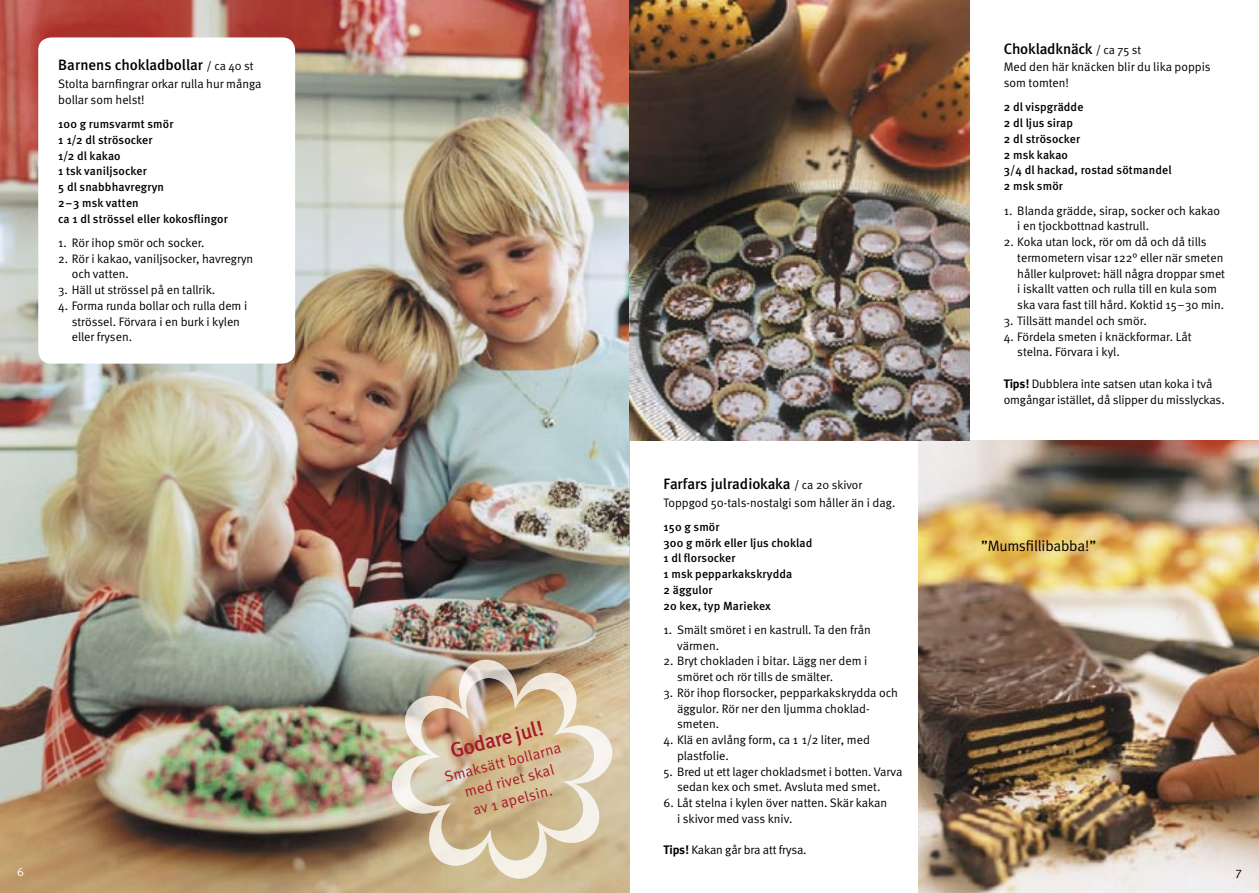
<style>
.page{position:relative;width:1259px;height:893px;background:#fff}
.page>*{position:absolute;margin:0;border:0;box-sizing:border-box;transform-origin:0 0}
.t1{font:500 21px "Meta";color:#a8172b}
.t2{font:500 15px "Meta";letter-spacing:-.005em;color:#000}
.t3{font:15px/19.5px "Meta Normal";color:#a8172b;text-align:center}
.t4{font:15px "Meta Normal";letter-spacing:-.015em;color:#000}
.t5{font:12.3px/15.8px "Meta Normal";color:#000}
.t6{font:12.3px "Meta Normal";color:#fff}
.t7{font:500 11.85px/15.8px "Meta";letter-spacing:.015em;color:#000}
.s1{font-family:"Meta Normal";font-weight:400;font-size:12px}
.s2{font-family:"Meta";font-weight:700}
</style>
<div class="page">
<img style="left:918px;top:440px;width:341px;height:453px">
<img style="left:0;top:0;width:629px;height:893px">
<img style="left:629px;top:0;width:340px;height:440px">
<div style="left:38px;top:37px;width:257px;height:327px;background:#fff;border-radius:13px"></div>
<img style="left:389px;top:660px;width:226px;height:219px">
<p class="t2" style="left:58px;top:56px;width:197px">Barnens chokladbollar <span class="s1">/ ca 40 st</span></p>
<p class="t5" style="left:58px;top:76px;width:205px">Stolta barnfingrar orkar rulla hur många bollar som helst!</p>
<p class="t7" style="left:58px;top:116px;width:171px">100 g rumsvarmt smör<br>1 1/2 dl strösocker<br>1/2 dl kakao<br>1 tsk vaniljsocker<br>5 dl snabbhavregryn<br>2–3 msk vatten<br>ca 1 dl strössel eller kokosflingor</p>
<p class="t5" style="left:58px;top:235px;width:148px">1. Rör ihop smör och socker.</p>
<p class="t5" style="left:72px;top:250px;width:183px;text-indent:-14px">2. Rör i kakao, vaniljsocker, havregryn och vatten.</p>
<p class="t5" style="left:58px;top:282px;width:158px">3. Häll ut strössel på en tallrik.</p>
<p class="t5" style="left:72px;top:298px;width:177px;text-indent:-14px">4. Forma runda bollar och rulla dem i strössel. Förvara i en burk i kylen eller frysen.</p>
<p class="t6" style="left:17px;top:864px;width:8px">6</p>
<h1 class="t1" style="left:447px;top:739px;width:97px;rotate:-14deg">Godare jul!</h1>
<p class="t3" style="left:442px;top:767px;width:121px;rotate:-14deg">Smaksätt bollarna med rivet skal<br>av 1 apelsin.</p>
<p class="t2" style="left:663px;top:475px;width:200px">Farfars julradiokaka <span class="s1">/ ca 20 skivor</span></p>
<p class="t5" style="left:663px;top:494px;width:233px">Toppgod 50-tals-nostalgi som håller än i dag.</p>
<p class="t7" style="left:663px;top:519px;width:150px">150 g smör<br>300 g mörk eller ljus choklad<br>1 dl florsocker<br>1 msk pepparkakskrydda<br>2 äggulor<br>20 kex, typ Mariekex</p>
<p class="t5" style="left:677px;top:621px;width:195px;text-indent:-14px">1. Smält smöret i en kastrull. Ta den från värmen.</p>
<p class="t5" style="left:677px;top:653px;width:192px;text-indent:-14px">2. Bryt chokladen i bitar. Lägg ner dem i smöret och rör tills de smälter.</p>
<p class="t5" style="left:677px;top:684px;width:222px;text-indent:-14px">3. Rör ihop florsocker, pepparkakskrydda och äggulor. Rör ner den ljumma choklad&shy;smeten.</p>
<p class="t5" style="left:677px;top:732px;width:194px;text-indent:-14px">4. Klä en avlång form, ca 1 1/2 liter, med plastfolie.</p>
<p class="t5" style="left:677px;top:763px;width:227px;text-indent:-14px">5. Bred ut ett lager chokladsmet i botten. Varva sedan kex och smet. Avsluta med smet.</p>
<p class="t5" style="left:677px;top:795px;width:212px;text-indent:-14px">6. Låt stelna i kylen över natten. Skär kakan i skivor med vass kniv.</p>
<p class="t5" style="left:663px;top:842px;width:145px"><span class="s2">Tips!</span> Kakan går bra att frysa.</p>
<p class="t2" style="left:1003px;top:40px;width:139px">Chokladknäck <span class="s1">/ ca 75 st</span></p>
<p class="t5" style="left:1003px;top:59px;width:208px">Med den här knäcken blir du lika poppis som tomten!</p>
<p class="t7" style="left:1003px;top:100px;width:169px">2 dl vispgrädde<br>2 dl ljus sirap<br>2 dl strösocker<br>2 msk kakao<br>3/4 dl hackad, rostad sötmandel<br>2 msk smör</p>
<p class="t5" style="left:1017px;top:202px;width:204px;text-indent:-14px">1. Blanda grädde, sirap, socker och kakao i en tjockbottnad kastrull.</p>
<p class="t5" style="left:1017px;top:234px;width:209px;text-indent:-14px">2. Koka utan lock, rör om då och då tills termometern visar 122° eller när smeten håller kulprovet: häll några droppar smet i iskallt vatten och rulla till en kula som ska vara fast till hård. Koktid 15–30 min.</p>
<p class="t5" style="left:1003px;top:312px;width:144px">3. Tillsätt mandel och smör.</p>
<p class="t5" style="left:1017px;top:328px;width:176px;text-indent:-14px">4. Fördela smeten i knäckformar. Låt stelna. Förvara i kyl.</p>
<p class="t5" style="left:1003px;top:375px;width:222px"><span class="s2">Tips!</span> Dubblera inte satsen utan koka i två omgångar istället, då slipper du misslyckas.</p>
<p class="t4" style="left:981px;top:537px;width:117px">”Mumsfillibabba!”</p>
<p class="t5" style="left:1235px;top:864px;width:8px">7</p>
</div>
